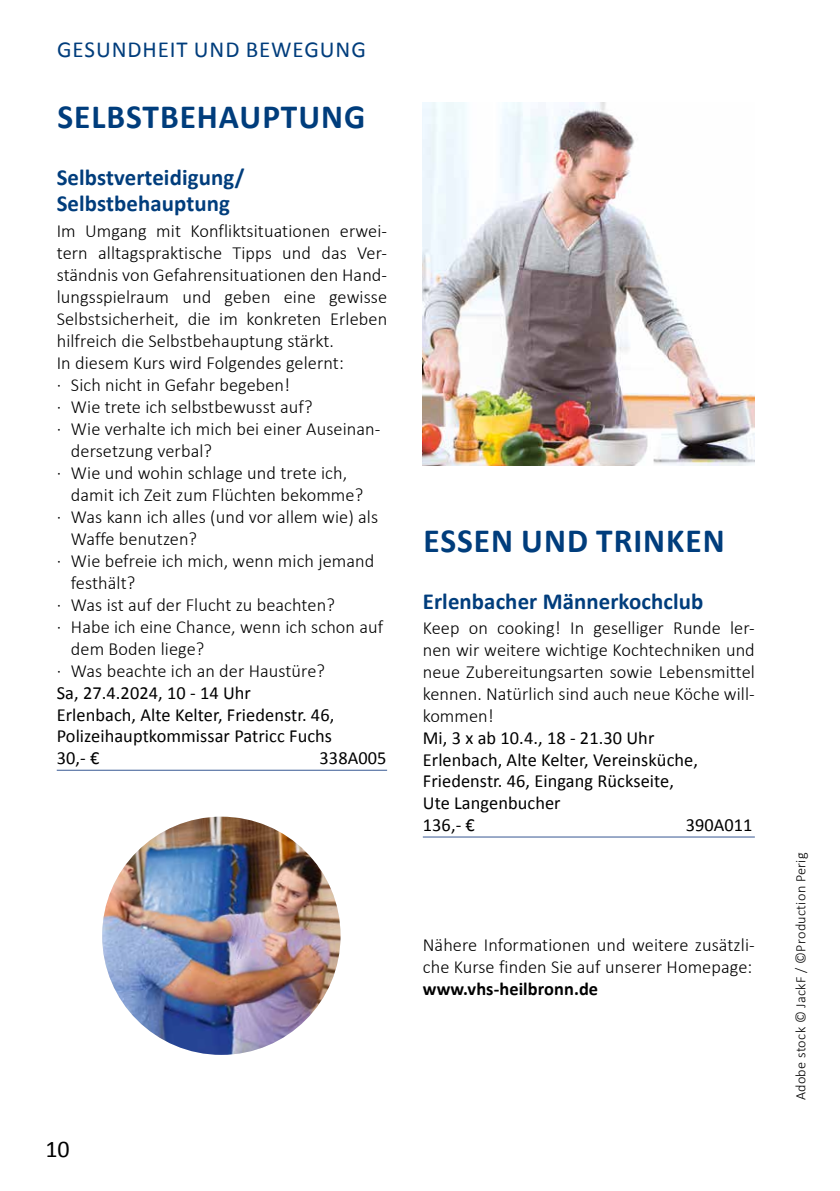
<style>
.page{position:relative;width:840px;height:1191px;background:#fff}
.page>*{position:absolute;margin:0;border:0;box-sizing:border-box;transform-origin:0 0}
.t1{font:700 34px "Calibri";letter-spacing:.03em;color:#003d7c}
.t2{font:24px "Calibri";color:#000}
.t3{font:700 23px/26.8px "Calibri";letter-spacing:.005em;color:#003d7c}
.t4{font:23px "Calibri";letter-spacing:.04em;color:#003d7c}
.t5{font:300 18.4px/22px "Calibri";letter-spacing:.005em;color:#000;text-align:justify}
.t6{font:18.4px/21.8px "Calibri";letter-spacing:.005em;color:#000}
.t7{font:700 18.4px "Calibri";letter-spacing:.005em;color:#000}
.t8{font:300 14.4px "Calibri";letter-spacing:.02em;color:#000}
</style>
<div class="page">
<img style="left:422px;top:102px;width:332px;height:363px">
<hr style="left:57px;top:769px;width:330px;height:1px;background:#375893">
<img style="left:102px;top:816px;width:238px;height:238px;border-radius:119px">
<hr style="left:422px;top:836px;width:332px;height:1px;background:#375893">
<p class="t4" style="left:57px;top:35px;width:310px">GESUNDHEIT UND BEWEGUNG</p>
<h1 class="t1" style="left:57px;top:95px;width:309px">SELBSTBEHAUPTUNG</h1>
<p class="t3" style="left:57px;top:164px;width:189px">Selbstverteidigung/<br>Selbstbehauptung</p>
<p class="t5" style="left:57px;top:219px;width:331px">Im Umgang mit Konfliktsituationen erwei-</p>
<p class="t5" style="left:57px;top:241px;width:331px">tern alltagspraktische Tipps und das Ver-</p>
<p class="t5" style="left:57px;top:263px;width:331px">ständnis von Gefahrensituationen den Hand-</p>
<p class="t5" style="left:57px;top:285px;width:332px">lungsspielraum und geben eine gewisse</p>
<p class="t5" style="left:57px;top:307px;width:332px">Selbstsicherheit, die im konkreten Erleben</p>
<p class="t5" style="left:57px;top:329px;width:279px">hilfreich die Selbstbehauptung stärkt.</p>
<p class="t5" style="left:57px;top:351px;width:288px">In diesem Kurs wird Folgendes gelernt:</p>
<p class="t5" style="left:57px;top:373px;width:235px">· Sich nicht in Gefahr begeben!</p>
<p class="t5" style="left:57px;top:395px;width:257px">· Wie trete ich selbstbewusst auf?</p>
<p class="t5" style="left:57px;top:417px;width:325px">· Wie verhalte ich mich bei einer Auseinan-</p>
<p class="t5" style="left:71px;top:439px;width:142px">dersetzung verbal?</p>
<p class="t5" style="left:57px;top:461px;width:292px">· Wie und wohin schlage und trete ich,</p>
<p class="t5" style="left:71px;top:483px;width:293px">damit ich Zeit zum Flüchten bekomme?</p>
<p class="t5" style="left:57px;top:505px;width:323px">· Was kann ich alles (und vor allem wie) als</p>
<p class="t5" style="left:71px;top:527px;width:128px">Waffe benutzen?</p>
<p class="t5" style="left:57px;top:549px;width:319px">· Wie befreie ich mich, wenn mich jemand</p>
<p class="t5" style="left:71px;top:571px;width:66px">festhält?</p>
<p class="t5" style="left:57px;top:593px;width:279px">· Was ist auf der Flucht zu beachten?</p>
<p class="t5" style="left:57px;top:615px;width:328px">· Habe ich eine Chance, wenn ich schon auf</p>
<p class="t5" style="left:71px;top:637px;width:135px">dem Boden liege?</p>
<p class="t5" style="left:57px;top:659px;width:269px">· Was beachte ich an der Haustüre?</p>
<p class="t6" style="left:57px;top:682px;width:279px">Sa, 27.4.2024, 10 - 14 Uhr<br>Erlenbach, Alte Kelter, Friedenstr. 46,<br>Polizeihauptkommissar Patricc Fuchs<br>30,- €</p>
<p class="t6" style="left:319px;top:747px;width:68px">338A005</p>
<h1 class="t1" style="left:423px;top:518px;width:302px">ESSEN UND TRINKEN</h1>
<p class="t3" style="left:422px;top:587px;width:282px">Erlenbacher Männerkochclub</p>
<p class="t5" style="left:422px;top:616px;width:333px">Keep on cooking! In geselliger Runde ler&shy;nen wir weitere wichtige Kochtechniken und neue Zubereitungsarten sowie Lebensmittel kennen. Natürlich sind auch neue Köche will&shy;kommen!</p>
<p class="t6" style="left:422px;top:727px;width:276px">Mi, 3 x ab 10.4., 18 - 21.30 Uhr<br>Erlenbach, Alte Kelter, Vereinsküche,<br>Friedenstr. 46, Eingang Rückseite,<br>Ute Langenbucher<br>136,- €</p>
<p class="t6" style="left:685px;top:814px;width:68px">390A011</p>
<p class="t5" style="left:422px;top:933px;width:333px">Nähere Informationen und weitere zusätzli&shy;che Kurse finden Sie auf unserer Homepage:</p>
<p class="t7" style="left:422px;top:977px;width:177px">www.vhs-heilbronn.de</p>
<h2 class="t2" style="left:45px;top:1133px;width:26px">10</h2>
<p class="t8" style="left:791px;top:1100px;width:249px;rotate:-90deg">Adobe stock © JackF / ©Production Perig</p>
</div>
